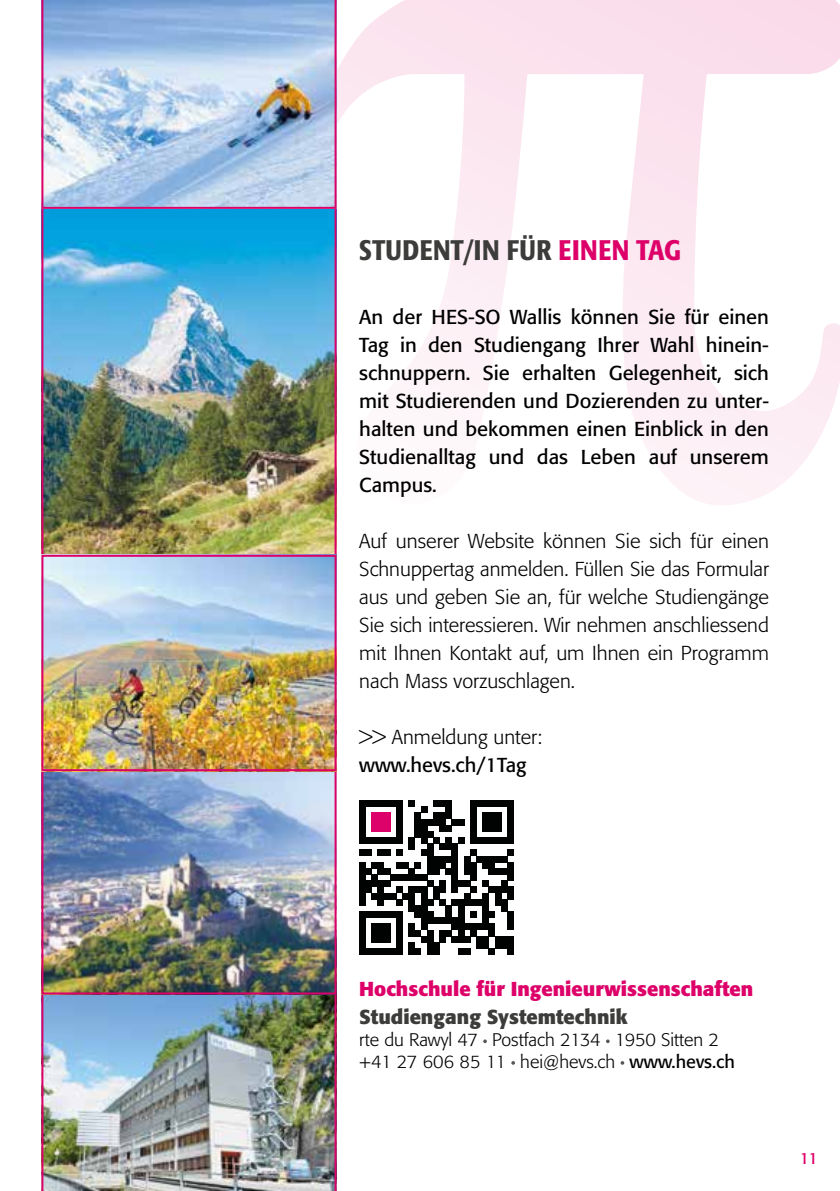
<style>
.page{position:relative;width:840px;height:1191px;background:#fff}
.page>*{position:absolute;margin:0;border:0;box-sizing:border-box;transform-origin:0 0}
.t1{font:500 condensed 28px "Formata";letter-spacing:.02em;color:#3c3c3b}
.t2{font:20px/28px "Formata";color:#000;text-align:justify}
.t3{font:300 20px/28px "Formata";color:#000;text-align:justify}
.t4{font:700 20px "Formata";color:#dd0069}
.t5{font:700 20px "Formata";color:#3c3c3b}
.t6{font:300 18px/21.6px "Formata";color:#000}
.t7{font:16px "Formata";color:#dd0069}
.s1{color:#dd0069}
.s2{font-weight:400}
</style>
<div class="page">
<svg style="left:336px;top:0;width:503px;height:507px"></svg>
<img style="left:44px;top:771px;width:289px;height:210px">
<img style="left:41px;top:981px;width:295px;height:210px">
<div style="left:41px;top:768px;width:295px;height:226px;border:2px solid #dd0069"></div>
<img style="left:44px;top:209px;width:289px;height:346px">
<svg style="left:41px;top:0;width:295px;height:209px;background:#aec3e1"></svg>
<img style="left:44px;top:558px;width:289px;height:210px">
<div style="left:41px;top:555px;width:295px;height:216px;border:2px solid #dd0069"></div>
<svg style="left:359px;top:800px;width:154px;height:154px"></svg>
<svg style="left:359px;top:800px;width:18px;height:6px"></svg>
<div style="left:377px;top:800px;width:7px;height:6px;background:#010202"></div>
<svg style="left:384px;top:800px;width:18px;height:6px"></svg>
<svg style="left:408px;top:800px;width:6px;height:6px"></svg>
<svg style="left:433px;top:800px;width:18px;height:6px"></svg>
<svg style="left:470px;top:800px;width:24px;height:6px"></svg>
<div style="left:494px;top:800px;width:7px;height:6px;background:#010202"></div>
<svg style="left:501px;top:800px;width:12px;height:6px"></svg>
<div style="left:359px;top:806px;width:6px;height:7px;background:#010202"></div>
<div style="left:396px;top:806px;width:6px;height:7px;background:#010202"></div>
<div style="left:420px;top:806px;width:7px;height:7px;background:#010202"></div>
<div style="left:445px;top:806px;width:6px;height:7px;background:#010202"></div>
<div style="left:470px;top:806px;width:6px;height:7px;background:#010202"></div>
<div style="left:507px;top:806px;width:6px;height:7px;background:#010202"></div>
<div style="left:377px;top:813px;width:7px;height:6px;background:#dd016a"></div>
<div style="left:494px;top:813px;width:7px;height:6px;background:#010202"></div>
<div style="left:377px;top:819px;width:7px;height:6px;background:#dd016a"></div>
<div style="left:420px;top:819px;width:7px;height:6px;background:#010202"></div>
<div style="left:457px;top:819px;width:7px;height:6px;background:#010202"></div>
<div style="left:494px;top:819px;width:7px;height:6px;background:#010202"></div>
<div style="left:377px;top:825px;width:7px;height:6px;background:#dd016a"></div>
<div style="left:420px;top:825px;width:7px;height:6px;background:#010202"></div>
<div style="left:494px;top:825px;width:7px;height:6px;background:#010202"></div>
<div style="left:420px;top:831px;width:7px;height:6px;background:#010202"></div>
<svg style="left:359px;top:813px;width:18px;height:30px"></svg>
<div style="left:377px;top:837px;width:7px;height:6px;background:#010202"></div>
<svg style="left:384px;top:813px;width:18px;height:30px"></svg>
<svg style="left:408px;top:813px;width:12px;height:30px"></svg>
<div style="left:420px;top:837px;width:7px;height:6px;background:#010202"></div>
<svg style="left:427px;top:813px;width:30px;height:30px"></svg>
<div style="left:457px;top:837px;width:7px;height:6px;background:#010202"></div>
<svg style="left:470px;top:813px;width:24px;height:30px"></svg>
<div style="left:494px;top:837px;width:7px;height:6px;background:#010202"></div>
<svg style="left:501px;top:813px;width:12px;height:30px"></svg>
<div style="left:408px;top:843px;width:6px;height:7px;background:#010202"></div>
<div style="left:427px;top:843px;width:6px;height:7px;background:#010202"></div>
<div style="left:439px;top:843px;width:6px;height:7px;background:#010202"></div>
<div style="left:445px;top:843px;width:6px;height:7px;background:#010202"></div>
<div style="left:451px;top:843px;width:6px;height:7px;background:#010202"></div>
<svg style="left:359px;top:850px;width:12px;height:6px"></svg>
<div style="left:377px;top:850px;width:7px;height:6px;background:#010202"></div>
<svg style="left:384px;top:850px;width:6px;height:6px"></svg>
<svg style="left:396px;top:850px;width:6px;height:6px"></svg>
<div style="left:420px;top:850px;width:7px;height:6px;background:#010202"></div>
<div style="left:494px;top:856px;width:7px;height:6px;background:#010202"></div>
<div style="left:377px;top:862px;width:7px;height:6px;background:#010202"></div>
<div style="left:377px;top:868px;width:7px;height:6px;background:#010202"></div>
<div style="left:494px;top:868px;width:7px;height:6px;background:#010202"></div>
<svg style="left:359px;top:862px;width:18px;height:18px"></svg>
<svg style="left:384px;top:862px;width:36px;height:18px"></svg>
<div style="left:420px;top:874px;width:7px;height:6px;background:#010202"></div>
<svg style="left:427px;top:850px;width:30px;height:30px"></svg>
<svg style="left:464px;top:850px;width:30px;height:30px"></svg>
<svg style="left:501px;top:850px;width:12px;height:30px"></svg>
<div style="left:359px;top:880px;width:6px;height:7px;background:#010202"></div>
<div style="left:365px;top:880px;width:6px;height:7px;background:#010202"></div>
<div style="left:371px;top:880px;width:6px;height:7px;background:#010202"></div>
<div style="left:377px;top:880px;width:7px;height:7px;background:#010202"></div>
<div style="left:384px;top:880px;width:6px;height:7px;background:#010202"></div>
<div style="left:427px;top:880px;width:6px;height:7px;background:#010202"></div>
<div style="left:439px;top:880px;width:6px;height:7px;background:#010202"></div>
<div style="left:451px;top:880px;width:6px;height:7px;background:#010202"></div>
<div style="left:457px;top:880px;width:7px;height:7px;background:#010202"></div>
<div style="left:464px;top:880px;width:6px;height:7px;background:#010202"></div>
<div style="left:482px;top:880px;width:6px;height:7px;background:#010202"></div>
<div style="left:501px;top:880px;width:6px;height:7px;background:#010202"></div>
<div style="left:377px;top:887px;width:7px;height:6px;background:#010202"></div>
<div style="left:420px;top:887px;width:7px;height:6px;background:#010202"></div>
<div style="left:494px;top:887px;width:7px;height:6px;background:#010202"></div>
<div style="left:377px;top:893px;width:7px;height:6px;background:#010202"></div>
<div style="left:420px;top:893px;width:7px;height:6px;background:#010202"></div>
<div style="left:494px;top:893px;width:7px;height:6px;background:#010202"></div>
<svg style="left:359px;top:887px;width:18px;height:18px"></svg>
<div style="left:377px;top:899px;width:7px;height:6px;background:#010202"></div>
<div style="left:420px;top:899px;width:7px;height:6px;background:#010202"></div>
<div style="left:457px;top:899px;width:7px;height:6px;background:#010202"></div>
<div style="left:494px;top:899px;width:7px;height:6px;background:#010202"></div>
<div style="left:420px;top:905px;width:7px;height:6px;background:#010202"></div>
<div style="left:457px;top:905px;width:7px;height:6px;background:#010202"></div>
<div style="left:377px;top:911px;width:7px;height:6px;background:#010202"></div>
<div style="left:420px;top:911px;width:7px;height:6px;background:#010202"></div>
<div style="left:457px;top:911px;width:7px;height:6px;background:#010202"></div>
<svg style="left:359px;top:911px;width:18px;height:12px"></svg>
<svg style="left:384px;top:887px;width:36px;height:36px"></svg>
<div style="left:420px;top:917px;width:7px;height:6px;background:#010202"></div>
<svg style="left:427px;top:887px;width:30px;height:36px"></svg>
<div style="left:457px;top:917px;width:7px;height:6px;background:#010202"></div>
<svg style="left:464px;top:887px;width:30px;height:36px"></svg>
<svg style="left:501px;top:887px;width:12px;height:36px"></svg>
<div style="left:359px;top:923px;width:6px;height:7px;background:#010202"></div>
<div style="left:371px;top:923px;width:6px;height:7px;background:#010202"></div>
<div style="left:377px;top:923px;width:7px;height:7px;background:#010202"></div>
<div style="left:384px;top:923px;width:6px;height:7px;background:#010202"></div>
<div style="left:396px;top:923px;width:6px;height:7px;background:#010202"></div>
<div style="left:408px;top:923px;width:6px;height:7px;background:#010202"></div>
<div style="left:420px;top:923px;width:7px;height:7px;background:#010202"></div>
<div style="left:451px;top:923px;width:6px;height:7px;background:#010202"></div>
<div style="left:457px;top:923px;width:7px;height:7px;background:#010202"></div>
<div style="left:464px;top:923px;width:6px;height:7px;background:#010202"></div>
<div style="left:470px;top:923px;width:6px;height:7px;background:#010202"></div>
<div style="left:476px;top:923px;width:6px;height:7px;background:#010202"></div>
<div style="left:482px;top:923px;width:6px;height:7px;background:#010202"></div>
<div style="left:488px;top:923px;width:6px;height:7px;background:#010202"></div>
<div style="left:507px;top:923px;width:6px;height:7px;background:#010202"></div>
<div style="left:377px;top:930px;width:7px;height:6px;background:#010202"></div>
<svg style="left:408px;top:930px;width:12px;height:6px"></svg>
<div style="left:457px;top:930px;width:7px;height:6px;background:#010202"></div>
<div style="left:377px;top:936px;width:7px;height:6px;background:#010202"></div>
<div style="left:420px;top:936px;width:7px;height:6px;background:#010202"></div>
<div style="left:457px;top:936px;width:7px;height:6px;background:#010202"></div>
<div style="left:494px;top:936px;width:7px;height:6px;background:#010202"></div>
<div style="left:494px;top:942px;width:7px;height:6px;background:#010202"></div>
<svg style="left:359px;top:930px;width:18px;height:24px"></svg>
<div style="left:377px;top:948px;width:7px;height:6px;background:#010202"></div>
<svg style="left:384px;top:930px;width:18px;height:24px"></svg>
<svg style="left:408px;top:942px;width:12px;height:12px"></svg>
<svg style="left:427px;top:930px;width:30px;height:24px"></svg>
<div style="left:457px;top:948px;width:7px;height:6px;background:#010202"></div>
<svg style="left:464px;top:930px;width:30px;height:24px"></svg>
<svg style="left:501px;top:936px;width:12px;height:18px"></svg>
<h1 class="t1" style="left:359px;top:233px;width:323px">STUDENT/IN FÜR <span class="s1">EINEN TAG</span></h1>
<p class="t2" style="left:359px;top:303px;width:411px">An der HES-SO Wallis können Sie für einen Tag in den Studiengang Ihrer Wahl hinein&shy;schnuppern. Sie erhalten Gelegenheit, sich mit Studierenden und Dozierenden zu unter&shy;halten und bekommen einen Einblick in den Studienalltag und das Leben auf unserem Campus.</p>
<p class="t3" style="left:359px;top:527px;width:411px">Auf unserer Website können Sie sich für einen Schnuppertag anmelden. Füllen Sie das Formular aus und geben Sie an, für welche Studiengänge Sie sich interessieren. Wir nehmen anschliessend mit Ihnen Kontakt auf, um Ihnen ein Programm nach Mass vorzuschlagen.</p>
<p class="t3" style="left:359px;top:723px;width:184px">&gt;&gt; Anmeldung unter:</p>
<p class="t2" style="left:359px;top:751px;width:169px">www.hevs.ch/1Tag</p>
<p class="t4" style="left:359px;top:976px;width:395px">Hochschule für Ingenieurwissenschaften</p>
<p class="t5" style="left:359px;top:1004px;width:270px">Studiengang Systemtechnik</p>
<p class="t6" style="left:359px;top:1029px;width:377px">rte du Rawyl 47 Postfach 2134 1950 Sitten 2 +41 27 606 85 11 hei@hevs.ch <span class="s2">www.hevs.ch</span></p>
<p class="t7" style="left:799px;top:1148px;width:19px">11</p>
</div>
